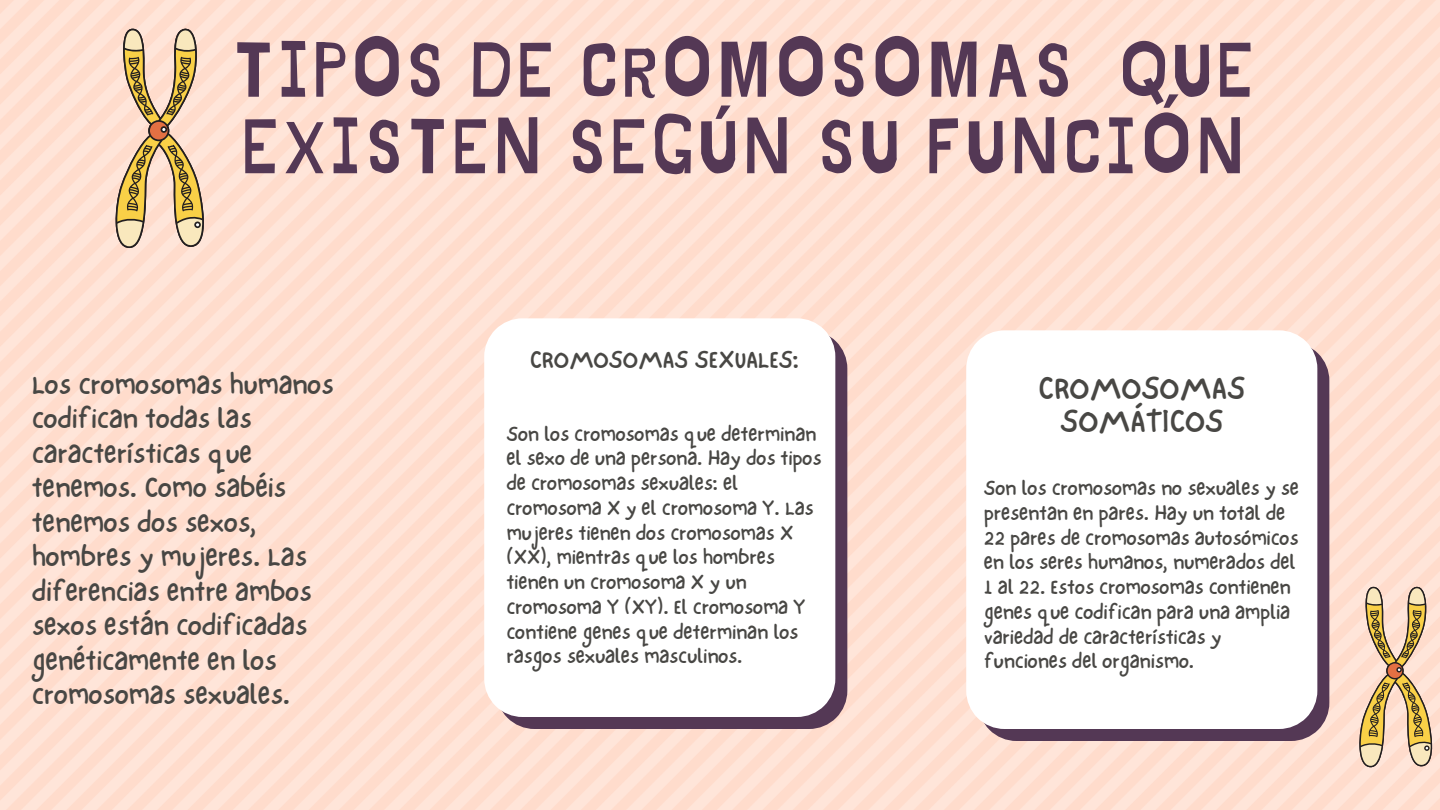
<style>
.page{position:relative;width:1440px;height:810px;background:#ffe0d2}
.page>*{position:absolute;margin:0;border:0;box-sizing:border-box;transform-origin:0 0}
.t1{font:77px/76.5px "Jingleberry";letter-spacing:.06em;color:#543855}
.t2{font:33px/33px "NF One Little Font Regular";color:#484744;text-align:center}
.t3{font:29px/34.5px "NF One Little Font Regular";color:#484744}
.t4{font:25.3px "NF One Little Font Regular";color:#484744}
.t5{font:21px/24.8px "NF One Little Font Regular";color:#484744}
</style>
<div class="page">
<svg style="left:496px;top:330px;width:351px;height:399px;background:#664b63"></svg>
<svg style="left:484px;top:318px;width:351px;height:399px"></svg>
<svg style="left:978px;top:342px;width:351px;height:399px;background:#664b64"></svg>
<svg style="left:966px;top:330px;width:351px;height:399px"></svg>
<svg style="left:115px;top:28px;width:89px;height:220px;background:#d8bc94"></svg>
<svg style="left:1359px;top:587px;width:73px;height:180px;background:#d7bb94"></svg>
<p class="t1" style="left:234px;top:35px;width:1022px">TIPOS DE CROMOSOMAS QUE<br>EXISTEN SEGÚN SU FUNCIÓN</p>
<h4 class="t3" style="left:32px;top:367px;width:303px">Los cromosomas humanos codifican todas las características que tenemos. Como sabéis tenemos dos sexos, hombres y mujeres. Las diferencias entre ambos sexos están codificadas genéticamente en los cromosomas sexuales.</h4>
<h1 class="t4" style="left:530px;top:344px;width:271px">CROMOSOMAS SEXUALES:</h1>
<p class="t5" style="left:506px;top:421px;width:317px">Son los cromosomas que determinan el sexo de una persona. Hay dos tipos de cromosomas sexuales: el cromosoma X y el cromosoma Y. Las mujeres tienen dos cromosomas X (XX), mientras que los hombres tienen un cromosoma X y un cromosoma Y (XY). El cromosoma Y contiene genes que determinan los rasgos sexuales masculinos.</p>
<h3 class="t2" style="left:1038px;top:371px;width:209px">CROMOSOMAS<br>SOMÁTICOS</h3>
<h2 class="t5" style="left:984px;top:475px;width:317px">Son los cromosomas no sexuales y se presentan en pares. Hay un total de 22 pares de cromosomas autosómicos en los seres humanos, numerados del 1 al 22. Estos cromosomas contienen genes que codifican para una amplia variedad de características y funciones del organismo.</h2>
</div>
